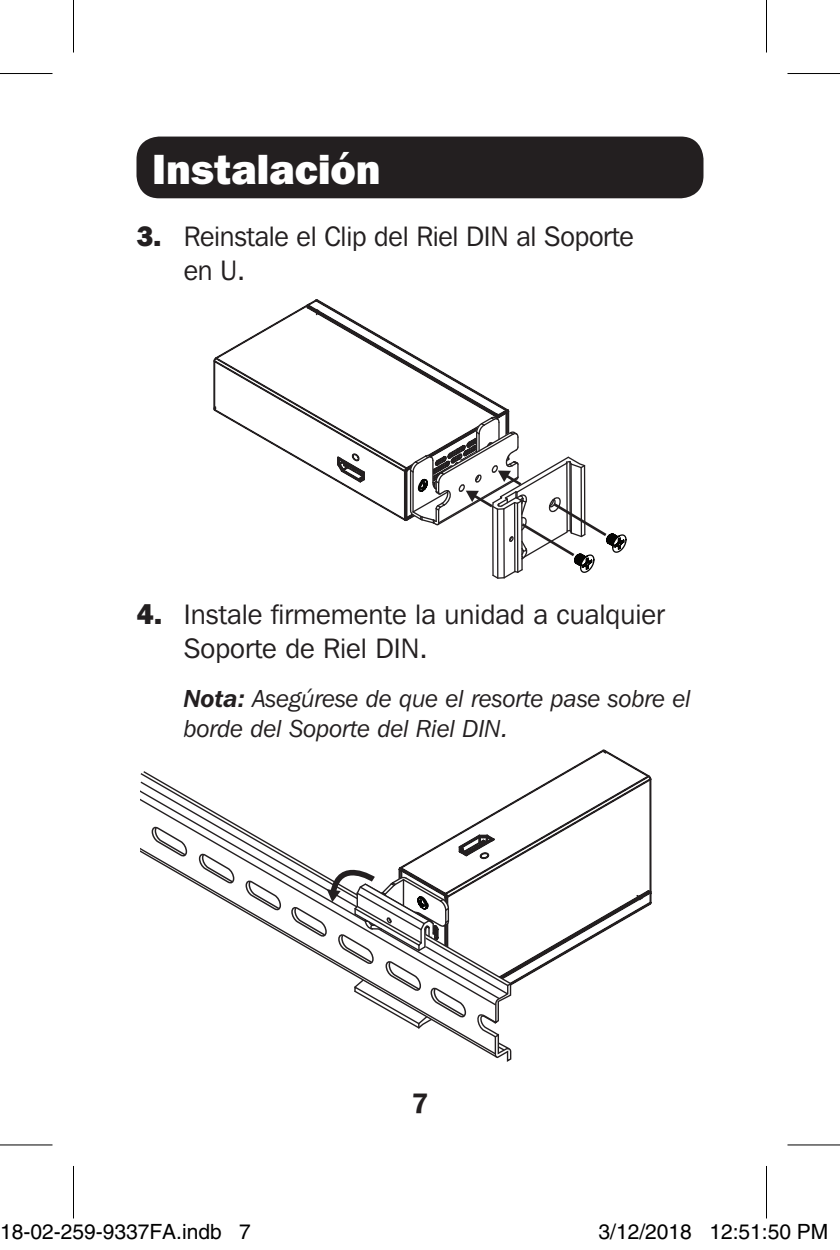
<style>
.page{position:relative;width:840px;height:1250px;background:#fff}
.page>*{position:absolute;margin:0;border:0;box-sizing:border-box;transform-origin:0 0}
.t1{font:800 42px "Franklin Gothic IT Cby BT";color:#fff}
.t2{font:28px/33.6px "Franklin Gothic IT Cby BT";color:#231f20}
.t3{font:600 28px "Franklin Gothic IT Cby BT";color:#231f20}
.t4{font:italic 24.5px/29.4px "Franklin Gothic IT Cby BT";color:#231f20}
.t5{font:21px "Helvetica";color:#000}
.s1{font-weight:800}
.s2{font-weight:600}
</style>
<div class="page">
<div style="left:136px;top:136px;width:568px;height:62px;background:#231f20;border-radius:23px"></div>
<div style="left:215px;top:304px;width:93px;height:55px;border:1px solid #231f20"></div>
<svg style="left:213px;top:352px;width:5px;height:61px"></svg>
<div style="left:214px;top:409px;width:192px;height:112px;border:1px solid #231f20"></div>
<div style="left:213px;top:360px;width:193px;height:112px;border:1px solid #231f20"></div>
<div style="left:215px;top:357px;width:193px;height:112px;border:1px solid #231f20"></div>
<div style="left:308px;top:305px;width:190px;height:111px;border:1px solid #231f20"></div>
<div style="left:316px;top:299px;width:193px;height:112px;border:1px solid #231f20"></div>
<svg style="left:306px;top:299px;width:14px;height:17px"></svg>
<svg style="left:336px;top:453px;width:30px;height:30px"></svg>
<svg style="left:403px;top:405px;width:224px;height:174px"></svg>
<div style="left:399px;top:749px;width:205px;height:120px;border:1px solid #231f20"></div>
<div style="left:448px;top:891px;width:201px;height:117px;border:1px solid #231f20"></div>
<div style="left:446px;top:902px;width:205px;height:120px;border:1px solid #231f20"></div>
<svg style="left:602px;top:749px;width:50px;height:160px"></svg>
<svg style="left:142px;top:770px;width:370px;height:169px"></svg>
<svg style="left:245px;top:878px;width:37px;height:34px"></svg>
<svg style="left:198px;top:851px;width:37px;height:35px"></svg>
<svg style="left:151px;top:824px;width:37px;height:35px"></svg>
<svg style="left:291px;top:833px;width:221px;height:229px"></svg>
<svg style="left:0;top:1145px;width:52px;height:1px"></svg>
<svg style="left:788px;top:1145px;width:52px;height:1px"></svg>
<hr style="left:0;top:73px;width:52px;height:1px;background:#000">
<hr style="left:788px;top:73px;width:52px;height:1px;background:#000">
<hr style="left:0;top:1144px;width:52px;height:1px;background:#000">
<hr style="left:788px;top:1144px;width:52px;height:1px;background:#000">
<hr style="left:73px;top:0;width:1px;height:52px;background:#000">
<hr style="left:73px;top:1166px;width:1px;height:52px;background:#000">
<hr style="left:766px;top:0;width:1px;height:52px;background:#000">
<hr style="left:766px;top:1166px;width:1px;height:52px;background:#000">
<div style="left:32px;top:1225px;width:8px;height:13px;border:1px solid #fff;border-radius:50%"></div>
<div style="left:30px;top:1224px;width:12px;height:16px;border:1px solid #fff;border-radius:50%"></div>
<div style="left:659px;top:1225px;width:8px;height:13px;border:1px solid #fff;border-radius:50%"></div>
<div style="left:657px;top:1224px;width:11px;height:16px;border:1px solid #fff;border-radius:50%"></div>
<div style="left:782px;top:1225px;width:7px;height:13px;border:1px solid #fff;border-radius:50%"></div>
<div style="left:780px;top:1224px;width:11px;height:16px;border:1px solid #fff;border-radius:50%"></div>
<p class="t1" style="left:152px;top:143px;width:230px">Instalación</p>
<p class="t2" style="left:184px;top:219px;width:452px;text-indent:-47px"><span class="s1">3.</span> Reinstale el Clip del Riel DIN al Soporte en U.</p>
<p class="t2" style="left:184px;top:597px;width:483px;text-indent:-47px"><span class="s1">4.</span> Instale firmemente la unidad a cualquier<br>Soporte de Riel DIN.</p>
<p class="t4" style="left:184px;top:683px;width:509px"><span class="s2">Nota:</span> Asegúrese de que el resorte pase sobre el borde del Soporte del Riel DIN.</p>
<p class="t3" style="left:411px;top:1085px;width:19px">7</p>
<p class="t5" style="left:0;top:1219px;width:252px">18-02-259-9337FA.indb 7</p>
<p class="t5" style="left:598px;top:1219px;width:231px">3/12/2018 12:51:50 PM</p>
</div>
